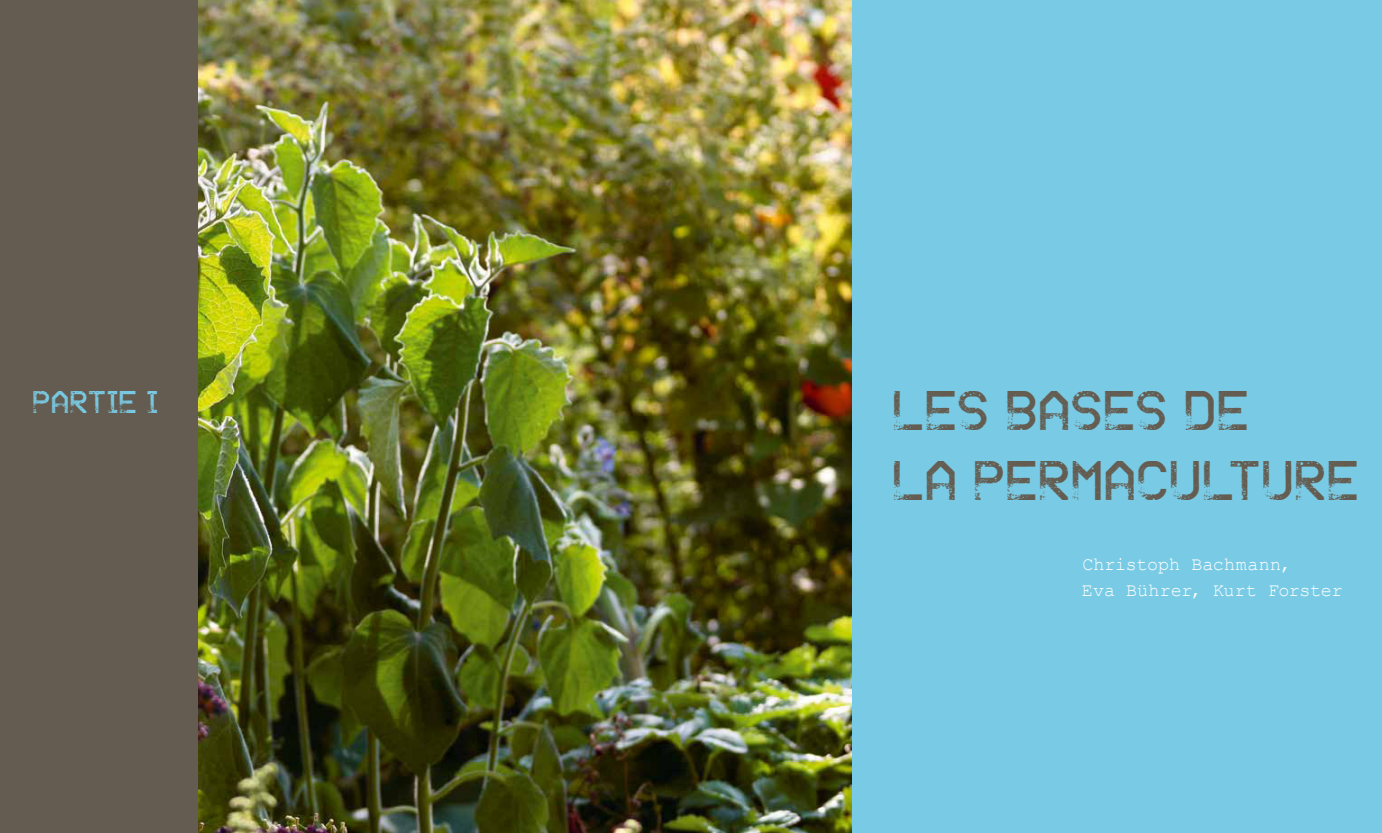
<style>
.page{position:relative;width:1382px;height:833px;background:#fff}
.page>*{position:absolute;margin:0;border:0;box-sizing:border-box;transform-origin:0 0}
.t1{font:48.75px/70px "Sandy Ravage";letter-spacing:.07em;color:#645c50}
.t2{font:27.5px "Sandy Ravage";letter-spacing:.075em;color:#79cbe5}
.t3{font:18.75px/26.2px "Courier New";letter-spacing:-.005em;color:#fff}
</style>
<div class="page">
<div style="left:0;top:0;width:471px;height:833px;background:#645c50"></div>
<img style="left:198px;top:0;width:654px;height:833px">
<div style="left:852px;top:0;width:530px;height:833px;background:#79cbe5"></div>
<h2 class="t2" style="left:34px;top:387px;width:150px">PARTIE I ฀</h2>
<h1 class="t1" style="left:894px;top:378px;width:465px">LES BASES DE<br>LA PERMACULTURE</h1>
<p class="t3" style="left:1082px;top:553px;width:262px">Christoph Bachmann,<br>Eva Bührer, Kurt Forster</p>
</div>
